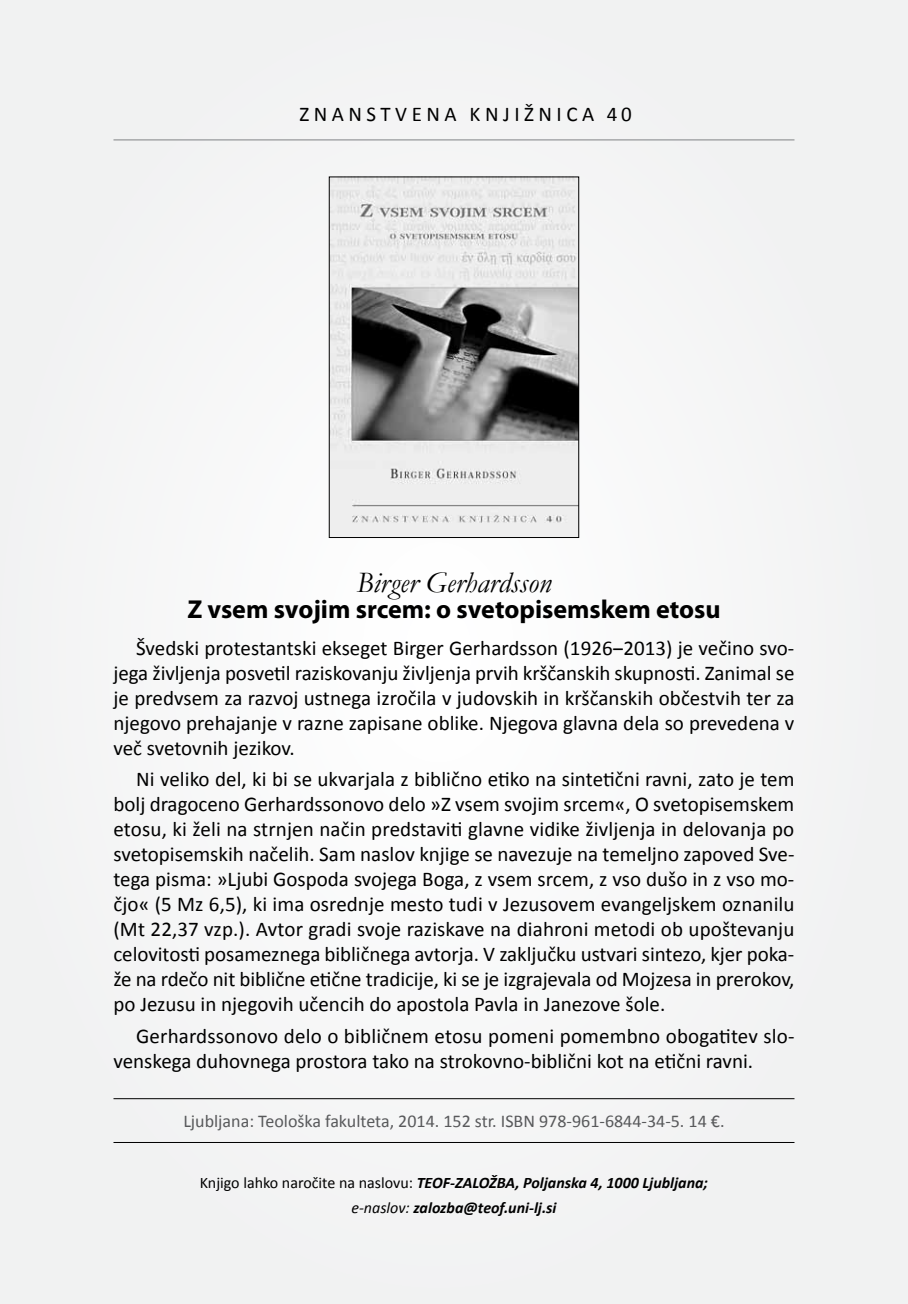
<style>
.page{position:relative;width:908px;height:1304px;background:#fff}
.page>*{position:absolute;margin:0;border:0;box-sizing:border-box;transform-origin:0 0}
.t1{font:italic 30px "Garamond";color:#000}
.t2{font:700 26px "Myriad Pro";color:#000}
.t3{font:21px/25px "Calibri";color:#000;text-align:justify}
.t4{font:18px "Calibri";color:#58595b}
.t5{font:italic 700 16px/24.8px "Calibri";color:#000;text-align:center}
.s1{font-weight:400;font-style:normal}
.s2{font-weight:400}
</style>
<div class="page">
<div style="left:0;top:0;width:907px;height:1304px;background:#f4f4f4"></div>
<img style="left:331px;top:179px;width:245px;height:344px">
<div style="left:329px;top:177px;width:249px;height:361px;border:1px solid #000"></div>
<hr style="left:113px;top:1142px;width:681px;height:1px;background:#000">
<hr style="left:113px;top:1098px;width:681px;height:1px;background:#000">
<hr style="left:113px;top:139px;width:681px;height:1px;background:#808285">
<p class="t3" style="left:299px;top:101px;width:31px">Znanstvena</p>
<p class="t3" style="left:469px;top:101px;width:15px">knjižnica</p>
<p class="t3" style="left:606px;top:101px;width:26px">40</p>
<h1 class="t1" style="left:356px;top:562px;width:196px">Birger Gerhardsson</h1>
<p class="t2" style="left:187px;top:592px;width:534px">Z vsem svojim srcem: o svetopisemskem etosu</p>
<p class="t3" style="left:113px;top:635px;width:682px;text-indent:23px">Švedski protestantski ekseget Birger Gerhardsson (1926‒2013) je večino svo&shy;jega življenja posvetil raziskovanju življenja prvih krščanskih skupnosti. Zanimal se je predvsem za razvoj ustnega izročila v judovskih in krščanskih občestvih ter za njegovo prehajanje v razne zapisane oblike. Njegova glavna dela so prevedena v več svetovnih jezikov.</p>
<p class="t3" style="left:113px;top:767px;width:682px;text-indent:23px">Ni veliko del, ki bi se ukvarjala z biblično etiko na sintetični ravni, zato je tem bolj dragoceno Gerhardssonovo delo »Z vsem svojim srcem«, O svetopisemskem etosu, ki želi na strnjen način predstaviti glavne vidike življenja in delovanja po svetopisemskih načelih. Sam naslov knjige se navezuje na temeljno zapoved Sve&shy;tega pisma: »Ljubi Gospoda svojega Boga, z vsem srcem, z vso dušo in z vso mo&shy;čjo« (5 Mz 6,5), ki ima osrednje mesto tudi v Jezusovem evangeljskem oznanilu (Mt 22,37 vzp.). Avtor gradi svoje raziskave na diahroni metodi ob upoštevanju celovitosti posameznega bibličnega avtorja. V zaključku ustvari sintezo, kjer poka&shy;že na rdečo nit biblične etične tradicije, ki se je izgrajevala od Mojzesa in prerokov, po Jezusu in njegovih učencih do apostola Pavla in Janezove šole.</p>
<p class="t3" style="left:113px;top:1024px;width:682px;text-indent:23px">Gerhardssonovo delo o bibličnem etosu pomeni pomembno obogatitev slo&shy;venskega duhovnega prostora tako na strokovno-biblični kot na etični ravni.</p>
<p class="t4" style="left:183px;top:1109px;width:542px">Ljubljana: Teološka fakulteta, 2014. 152 str. ISBN 978-961-6844-34-5. 14 €.</p>
<p class="t5" style="left:200px;top:1171px;width:509px"><span class="s1">Knjigo lahko naročite na naslovu:</span> TEOF-ZALOŽBA, Poljanska 4, 1000 Ljubljana; <span class="s2">e-naslov:</span> zalozba@teof.uni-lj.si</p>
</div>
